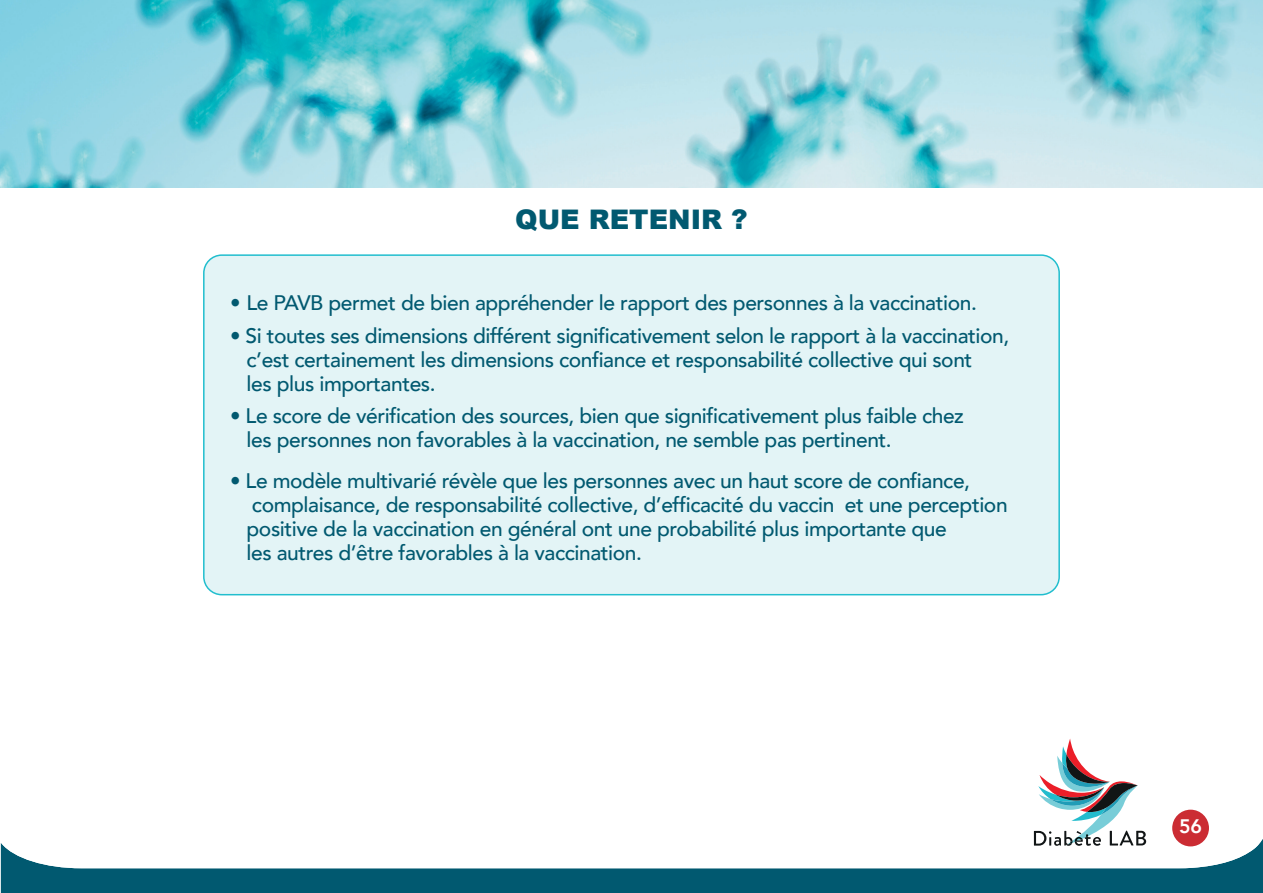
<style>
.page{position:relative;width:1263px;height:893px;background:#fff}
.page>*{position:absolute;margin:0;border:0;box-sizing:border-box;transform-origin:0 0}
.t1{font:900 27px "Arial";color:#015970}
.t2{font:500 21px/24px "Avenir";letter-spacing:-.02em;color:#015970}
.t3{font:800 19.5px "Avenir";color:#fff}
</style>
<div class="page">
<svg style="left:0;top:839px;width:1263px;height:54px"></svg>
<svg style="left:1034px;top:739px;width:112px;height:107px"></svg>
<div style="left:1172px;top:810px;width:37px;height:36px;background:#cb2c33;border-radius:50%"></div>
<img style="left:0;top:0;width:1263px;height:187px">
<div style="left:204px;top:255px;width:855px;height:340px;background:#e3f4f6;border-radius:18px"></div>
<div style="left:203px;top:254px;width:857px;height:341px;border:2px solid #21bece;border-radius:18px"></div>
<p class="t1" style="left:515px;top:199px;width:234px">QUE RETENIR ?</p>
<p class="t2" style="left:230px;top:290px;width:748px">• Le PAVB permet de bien appréhender le rapport des personnes à la vaccination.</p>
<p class="t2" style="left:247px;top:322px;width:764px;text-indent:-16px">• Si toutes ses dimensions différent significativement selon le rapport à la vaccination, c’est certainement les dimensions confiance et responsabilité collective qui sont<br>les plus importantes.</p>
<p class="t2" style="left:247px;top:403px;width:719px;text-indent:-16px">• Le score de vérification des sources, bien que significativement plus faible chez les personnes non favorables à la vaccination, ne semble pas pertinent.</p>
<p class="t2" style="left:247px;top:468px;width:763px;text-indent:-16px">• Le modèle multivarié révèle que les personnes avec un haut score de confiance, complaisance, de responsabilité collective, d’efficacité du vaccin et une perception positive de la vaccination en général ont une probabilité plus importante que<br>les autres d’être favorables à la vaccination.</p>
<p class="t3" style="left:1179px;top:811px;width:25px">56</p>
</div>
